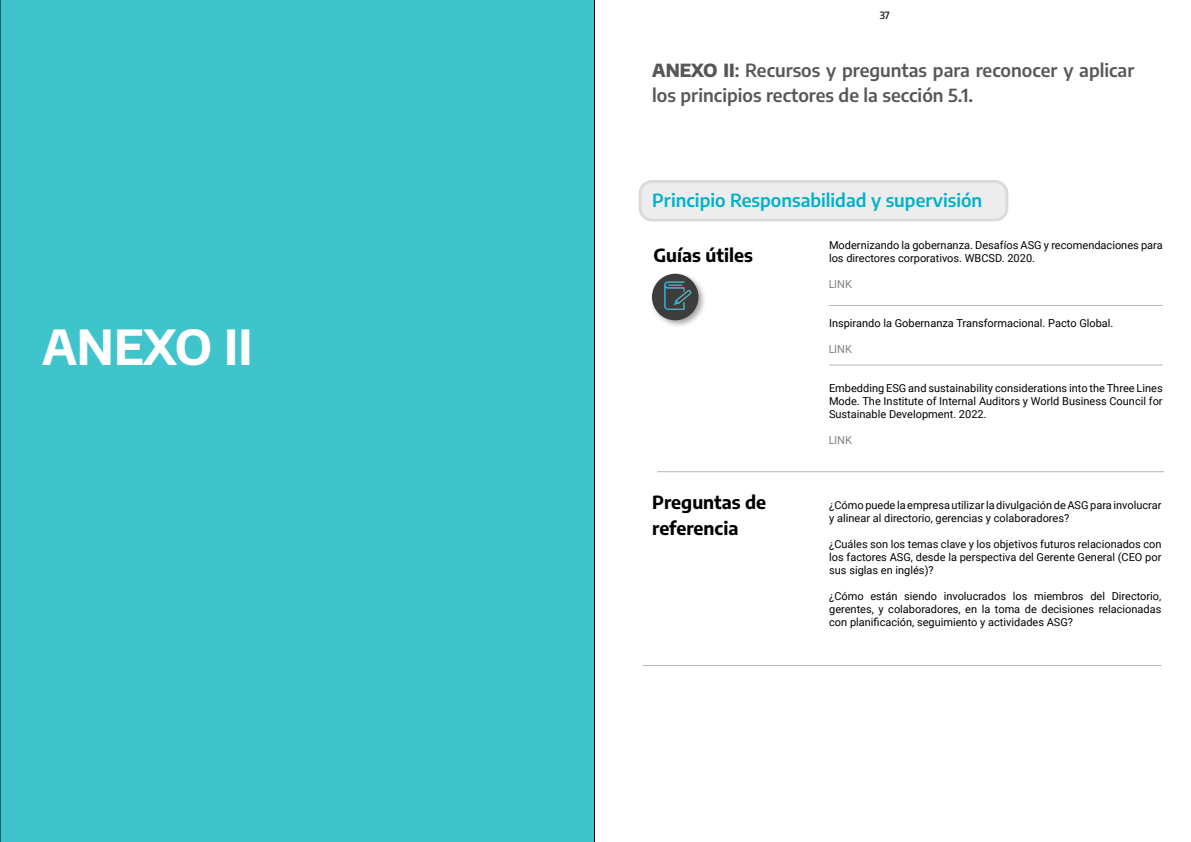
<style>
.page{position:relative;width:1191px;height:842px;background:#fff}
.page>*{position:absolute;margin:0;border:0;box-sizing:border-box;transform-origin:0 0}
.t1{font:100 condensed 48px "Encode Sans";color:#fff}
.t2{font:600 18px/25px "Encode Sans";color:#575756}
.t3{font:600 18px "Encode Sans";color:#00b1cc}
.t4{font:100 condensed 18px/26px "Encode Sans";color:#000}
.t5{font:11px/13px "Roboto";color:#000;text-align:justify}
.t6{font:600 10px "Encode Sans";color:#2f2722}
.s1{font-weight:800}
</style>
<div class="page">
<div style="left:640px;top:181px;width:367px;height:39px;background:#ededed;border-radius:12px"></div>
<div style="left:638px;top:180px;width:370px;height:41px;border:3px solid #dadada;border-radius:12px"></div>
<div style="left:0;top:0;width:595px;height:842px;background:#40c4cc"></div>
<hr style="left:829px;top:305px;width:333px;height:1px;background:#000">
<hr style="left:829px;top:364px;width:333px;height:1px;background:#000">
<hr style="left:657px;top:471px;width:507px;height:1px;background:#000">
<hr style="left:642px;top:665px;width:519px;height:1px;background:#000">
<div style="left:649px;top:271px;width:58px;height:58px;background:#000;opacity:.35"></div>
<div style="left:652px;top:274px;width:46px;height:46px;background:#3d3d3b;border-radius:50%"></div>
<svg style="left:664px;top:281px;width:27px;height:29px"></svg>
<h1 class="t1" style="left:42px;top:315px;width:212px">ANEXO II</h1>
<p class="t6" style="left:879px;top:9px;width:12px">37</p>
<h2 class="t2" style="left:652px;top:57px;width:483px"><span class="s1">ANEXO II</span>: Recursos y preguntas para reconocer y aplicar los principios rectores de la sección 5.1.</h2>
<h2 class="t3" style="left:652px;top:188px;width:331px">Principio Responsabilidad y supervisión</h2>
<h2 class="t4" style="left:653px;top:241px;width:101px">Guías útiles</h2>
<p class="t5" style="left:829px;top:238px;width:335px">Modernizando la gobernanza. Desafíos ASG y recomendaciones para los directores corporativos. WBCSD. 2020.</p>
<p class="t5" style="left:828px;top:277px;width:25px">LINK</p>
<p class="t5" style="left:829px;top:316px;width:286px">Inspirando la Gobernanza Transformacional. Pacto Global.</p>
<p class="t5" style="left:828px;top:342px;width:25px">LINK</p>
<p class="t5" style="left:829px;top:381px;width:335px">Embedding ESG and sustainability considerations into the Three Lines Mode. The Institute of Internal Auditors y World Business Council for Sustainable Development. 2022.</p>
<h2 class="t4" style="left:652px;top:488px;width:115px">Preguntas de referencia</h2>
<p class="t5" style="left:828px;top:433px;width:25px">LINK</p>
<p class="t5" style="left:829px;top:498px;width:334px">¿Cómo puede la empresa utilizar la divulgación de ASG para involucrar y alinear al directorio, gerencias y colaboradores?</p>
<p class="t5" style="left:829px;top:537px;width:334px">¿Cuáles son los temas clave y los objetivos futuros relacionados con los factores ASG, desde la perspectiva del Gerente General (CEO por sus siglas en inglés)?</p>
<p class="t5" style="left:829px;top:589px;width:334px">¿Cómo están siendo involucrados los miembros del Directorio, gerentes, y colaboradores, en la toma de decisiones relacionadas con planificación, seguimiento y actividades ASG?</p>
</div>
